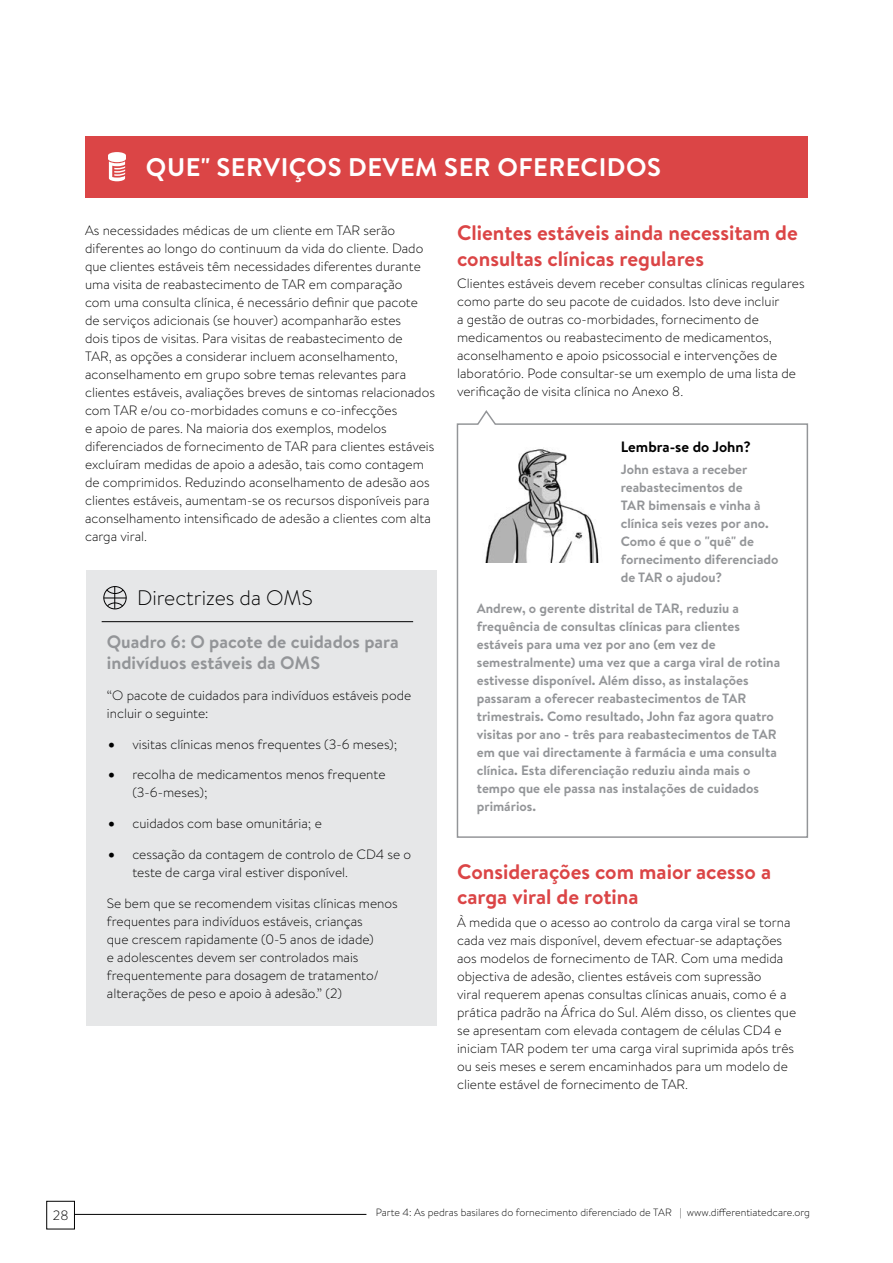
<style>
.page{position:relative;width:893px;height:1263px;background:#fff}
.page>*{position:absolute;margin:0;border:0;box-sizing:border-box;transform-origin:0 0}
.t1{font:700 25.5px "Brandon Text";letter-spacing:.02em;color:#fff}
.t2{font:700 21px/25.5px "Brandon Text";color:#db4546}
.t3{font:300 21px "Brandon Text";color:#000}
.t4{font:700 18px/21px "Brandon Text";color:#939598}
.t5{font:700 15px "Brandon Text";color:#000}
.t6{font:300 13.5px/18px "Brandon Text";color:#000}
.t7{font:700 13.5px/18px "Brandon Text";color:#939598}
.t8{font:300 10.5px "Brandon Text";color:#000}
</style>
<div class="page">
<div style="left:86px;top:136px;width:722px;height:61px;background:#db4546"></div>
<svg style="left:108px;top:152px;width:18px;height:29px"></svg>
<div style="left:86px;top:570px;width:350px;height:456px;background:#e6e7e8"></div>
<div style="left:103px;top:586px;width:24px;height:23px;border:1px solid #000;border-radius:50%"></div>
<svg style="left:104px;top:586px;width:22px;height:23px"></svg>
<hr style="left:102px;top:621px;width:311px;height:1px;background:#000">
<svg style="left:456px;top:410px;width:353px;height:428px"></svg>
<img style="left:472px;top:443px;width:136px;height:119px">
<div style="left:47px;top:1201px;width:28px;height:28px;border:1px solid #000"></div>
<hr style="left:74px;top:1214px;width:292px;height:1px;background:#000">
<h1 class="t1" style="left:146px;top:149px;width:517px">QUE" SERVIÇOS DEVEM SER OFERECIDOS</h1>
<p class="t6" style="left:85px;top:221px;width:351px">As necessidades médicas de um cliente em TAR serão diferentes ao longo do continuum da vida do cliente. Dado que clientes estáveis têm necessidades diferentes durante uma visita de reabastecimento de TAR em comparação<br>com uma consulta clínica, é necessário definir que pacote de serviços adicionais (se houver) acompanharão estes<br>dois tipos de visitas. Para visitas de reabastecimento de<br>TAR, as opções a considerar incluem aconselhamento, aconselhamento em grupo sobre temas relevantes para clientes estáveis, avaliações breves de sintomas relacionados com TAR e/ou co-morbidades comuns e co-infecções<br>e apoio de pares. Na maioria dos exemplos, modelos diferenciados de fornecimento de TAR para clientes estáveis excluíram medidas de apoio a adesão, tais como contagem de comprimidos. Reduzindo aconselhamento de adesão aos clientes estáveis, aumentam-se os recursos disponíveis para aconselhamento intensificado de adesão a clientes com alta carga viral.</p>
<h2 class="t3" style="left:137px;top:583px;width:177px">Directrizes da OMS</h2>
<h3 class="t4" style="left:107px;top:631px;width:293px">Quadro 6: O pacote de cuidados para indivíduos estáveis da OMS</h3>
<p class="t6" style="left:107px;top:686px;width:306px">“O pacote de cuidados para indivíduos estáveis pode incluir o seguinte:</p>
<p class="t6" style="left:108px;top:734px;width:291px">• visitas clínicas menos frequentes (3-6 meses);</p>
<p class="t6" style="left:132px;top:765px;width:255px;text-indent:-24px">• recolha de medicamentos menos frequente (3-6-meses);</p>
<p class="t6" style="left:108px;top:814px;width:215px">• cuidados com base omunitária; e</p>
<p class="t6" style="left:132px;top:845px;width:280px;text-indent:-24px">• cessação da contagem de controlo de CD4 se o teste de carga viral estiver disponível.</p>
<p class="t6" style="left:107px;top:893px;width:292px">Se bem que se recomendem visitas clínicas menos frequentes para indivíduos estáveis, crianças<br>que crescem rapidamente (0-5 anos de idade)<br>e adolescentes devem ser controlados mais frequentemente para dosagem de tratamento/ alterações de peso e apoio à adesão.” (2)</p>
<h2 class="t2" style="left:457px;top:220px;width:342px">Clientes estáveis ainda necessitam de consultas clínicas regulares</h2>
<p class="t6" style="left:457px;top:274px;width:349px">Clientes estáveis devem receber consultas clínicas regulares como parte do seu pacote de cuidados. Isto deve incluir<br>a gestão de outras co-morbidades, fornecimento de medicamentos ou reabastecimento de medicamentos, aconselhamento e apoio psicossocial e intervenções de laboratório. Pode consultar-se um exemplo de uma lista de verificação de visita clínica no Anexo 8.</p>
<p class="t5" style="left:621px;top:436px;width:132px">Lembra-se do John?</p>
<p class="t7" style="left:621px;top:460px;width:159px">John estava a receber reabastecimentos de<br>TAR bimensais e vinha à clínica seis vezes por ano.<br>Como é que o "quê" de fornecimento diferenciado de TAR o ajudou?</p>
<p class="t7" style="left:477px;top:599px;width:305px">Andrew, o gerente distrital de TAR, reduziu a frequência de consultas clínicas para clientes estáveis para uma vez por ano (em vez de semestralmente) uma vez que a carga viral de rotina estivesse disponível. Além disso, as instalações passaram a oferecer reabastecimentos de TAR trimestrais. Como resultado, John faz agora quatro visitas por ano - três para reabastecimentos de TAR em que vai directamente à farmácia e uma consulta clínica. Esta diferenciação reduziu ainda mais o tempo que ele passa nas instalações de cuidados primários.</p>
<h2 class="t2" style="left:457px;top:858px;width:315px">Considerações com maior acesso a carga viral de rotina</h2>
<p class="t6" style="left:457px;top:912px;width:341px">À medida que o acesso ao controlo da carga viral se torna cada vez mais disponível, devem efectuar-se adaptações aos modelos de fornecimento de TAR. Com uma medida objectiva de adesão, clientes estáveis com supressão<br>viral requerem apenas consultas clínicas anuais, como é a prática padrão na África do Sul. Além disso, os clientes que se apresentam com elevada contagem de células CD4 e iniciam TAR podem ter uma carga viral suprimida após três ou seis meses e serem encaminhados para um modelo de cliente estável de fornecimento de TAR.</p>
<p class="t6" style="left:53px;top:1206px;width:17px">28</p>
<p class="t8" style="left:376px;top:1205px;width:436px">Parte 4: As pedras basilares do fornecimento diferenciado de TAR | www.differentiatedcare.org</p>
</div>
